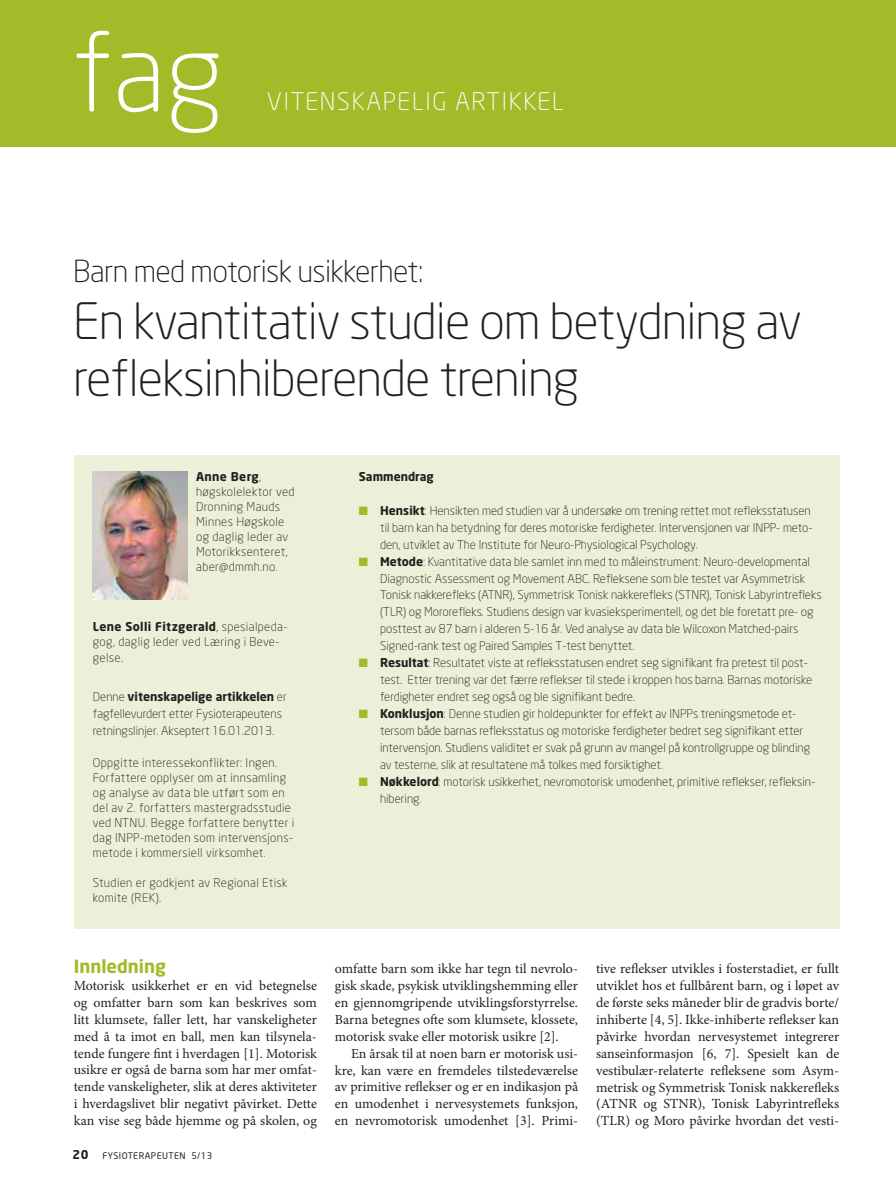
<style>
.page{position:relative;width:896px;height:1194px;background:#fff}
.page>*{position:absolute;margin:0;border:0;box-sizing:border-box;transform-origin:0 0}
.t1{font:300 108px "Neo Sans";color:#fff}
.t2{font:300 49.5px/57px "Neo Sans";letter-spacing:-.02em;color:#231f20}
.t3{font:300 30px "Neo Sans";letter-spacing:-.02em;color:#231f20}
.t4{font:300 24px "Neo Sans";letter-spacing:.07em;color:#fff}
.t5{font:700 18px "Neo Sans";color:#a4bb29}
.t6{font:13.8px/17px "Minion Pro";color:#231f20;text-align:justify}
.t7{font:300 12px/17px "Neo Sans";color:#231f20}
.t8{font:300 12px/15px "Neo Sans";letter-spacing:.03em;color:#231f20}
.t9{font:700 12px "Neo Sans";color:#231f20}
.t10{font:9px "Neo Sans";letter-spacing:.05em;color:#231f20}
.s1{font-weight:700}
</style>
<div class="page">
<div style="left:0;top:0;width:895px;height:146px;background:#a4bb29"></div>
<div style="left:74px;top:455px;width:765px;height:473px;background:#ecf0d8"></div>
<img style="left:93px;top:471px;width:94px;height:128px">
<h1 class="t1" style="left:72px;top:22px;width:153px">fag</h1>
<h3 class="t4" style="left:267px;top:89px;width:298px">VITENSKAPELIG ARTIKKEL</h3>
<h3 class="t3" style="left:73px;top:256px;width:351px">Barn med motorisk usikkerhet:</h3>
<h2 class="t2" style="left:73px;top:295px;width:730px">En kvantitativ studie om betydning av refleksinhiberende trening</h2>
<p class="t8" style="left:196px;top:470px;width:100px"><span class="s1">Anne Berg</span>, høgskolelektor ved<br>Dronning Mauds<br>Minnes Høgskole og daglig leder av<br>Motorikksenteret, aber@dmmh.no.</p>
<p class="t8" style="left:93px;top:620px;width:196px"><span class="s1">Lene Solli Fitzgerald</span>, spesialpeda&shy;gog, daglig leder ved Læring i Beve&shy;gelse.</p>
<p class="t7" style="left:93px;top:689px;width:195px">Denne <span class="s1">vitenskapelige artikkelen</span> er fagfellevurdert etter Fysioterapeutens retningslinjer. Akseptert 16.01.2013.</p>
<p class="t8" style="left:93px;top:756px;width:203px">Oppgitte interessekonflikter: Ingen.<br>Forfattere opplyser om at innsamling og analyse av data ble utført som en del av 2. forfatters mastergradsstudie ved NTNU. Begge forfattere benytter i dag INPP-metoden som intervensjons&shy;metode i kommersiell virksomhet.</p>
<p class="t8" style="left:93px;top:876px;width:196px">Studien er godkjent av Regional Etisk komite (REK).</p>
<p class="t9" style="left:359px;top:470px;width:76px">Sammendrag</p>
<p class="t7" style="left:380px;top:502px;width:443px"><span class="s1">Hensikt</span>: Hensikten med studien var å undersøke om trening rettet mot refleksstatusen til barn kan ha betydning for deres motoriske ferdigheter. Intervensjonen var INPP- meto&shy;den, utviklet av The Institute for Neuro-Physiological Psychology.<br><span class="s1">Metode</span>: Kvantitative data ble samlet inn med to måleinstrument: Neuro-developmental Diagnostic Assessment og Movement ABC. Refleksene som ble testet var Asymmetrisk Tonisk nakkerefleks (ATNR), Symmetrisk Tonisk nakkerefleks (STNR), Tonisk Labyrintrefleks (TLR) og Mororefleks. Studiens design var kvasieksperimentell, og det ble foretatt pre- og posttest av 87 barn i alderen 5-16 år. Ved analyse av data ble Wilcoxon Matched-pairs Signed-rank test og Paired Samples T-test benyttet.<br><span class="s1">Resultat</span>: Resultatet viste at refleksstatusen endret seg signifikant fra pretest til post&shy;test. Etter trening var det færre reflekser til stede i kroppen hos barna. Barnas motoriske ferdigheter endret seg også og ble signifikant bedre.<br><span class="s1">Konklusjon</span>: Denne studien gir holdepunkter for effekt av INPPs treningsmetode et&shy;tersom både barnas refleksstatus og motoriske ferdigheter bedret seg signifikant etter intervensjon. Studiens validitet er svak på grunn av mangel på kontrollgruppe og blinding av testerne, slik at resultatene må tolkes med forsiktighet.<br><span class="s1">Nøkkelord</span>: motorisk usikkerhet, nevromotorisk umodenhet, primitive reflekser, refleksin&shy;hibering.</p>
<h3 class="t5" style="left:74px;top:957px;width:94px">Innledning</h3>
<p class="t6" style="left:74px;top:977px;width:245px">Motorisk usikkerhet er en vid betegnelse og omfatter barn som kan beskrives som litt klumsete, faller lett, har vanskeligheter med å ta imot en ball, men kan tilsynela&shy;tende fungere fint i hverdagen [1]. Motorisk usikre er også de barna som har mer omfat&shy;tende vanskeligheter, slik at deres aktiviteter i hverdagslivet blir negativt påvirket. Dette kan vise seg både hjemme og på skolen, og</p>
<p class="t9" style="left:72px;top:1148px;width:18px">20</p>
<p class="t10" style="left:103px;top:1151px;width:111px">FYSIOTERAPEUTEN 5/13</p>
<p class="t6" style="left:335px;top:960px;width:244px">omfatte barn som ikke har tegn til nevrolo&shy;gisk skade, psykisk utviklingshemming eller en gjennomgripende utviklingsforstyrrelse.<br>Barna betegnes ofte som klumsete, klossete, motorisk svake eller motorisk usikre [2].</p>
<p class="t6" style="left:335px;top:1045px;width:245px;text-indent:16px">En årsak til at noen barn er motorisk usi&shy;kre, kan være en fremdeles tilstedeværelse av primitive reflekser og er en indikasjon på en umodenhet i nervesystemets funksjon, en nevromotorisk umodenhet [3]. Primi-</p>
<p class="t6" style="left:596px;top:960px;width:245px">tive reflekser utvikles i fosterstadiet, er fullt utviklet hos et fullbårent barn, og i løpet av de første seks måneder blir de gradvis borte/ inhiberte [4, 5]. Ikke-inhiberte reflekser kan påvirke hvordan nervesystemet integrerer sanseinformasjon [6, 7]. Spesielt kan de vestibulær-relaterte refleksene som Asym&shy;metrisk og Symmetrisk Tonisk nakkerefleks (ATNR og STNR), Tonisk Labyrintrefleks (TLR) og Moro påvirke hvordan det vesti-</p>
</div>
